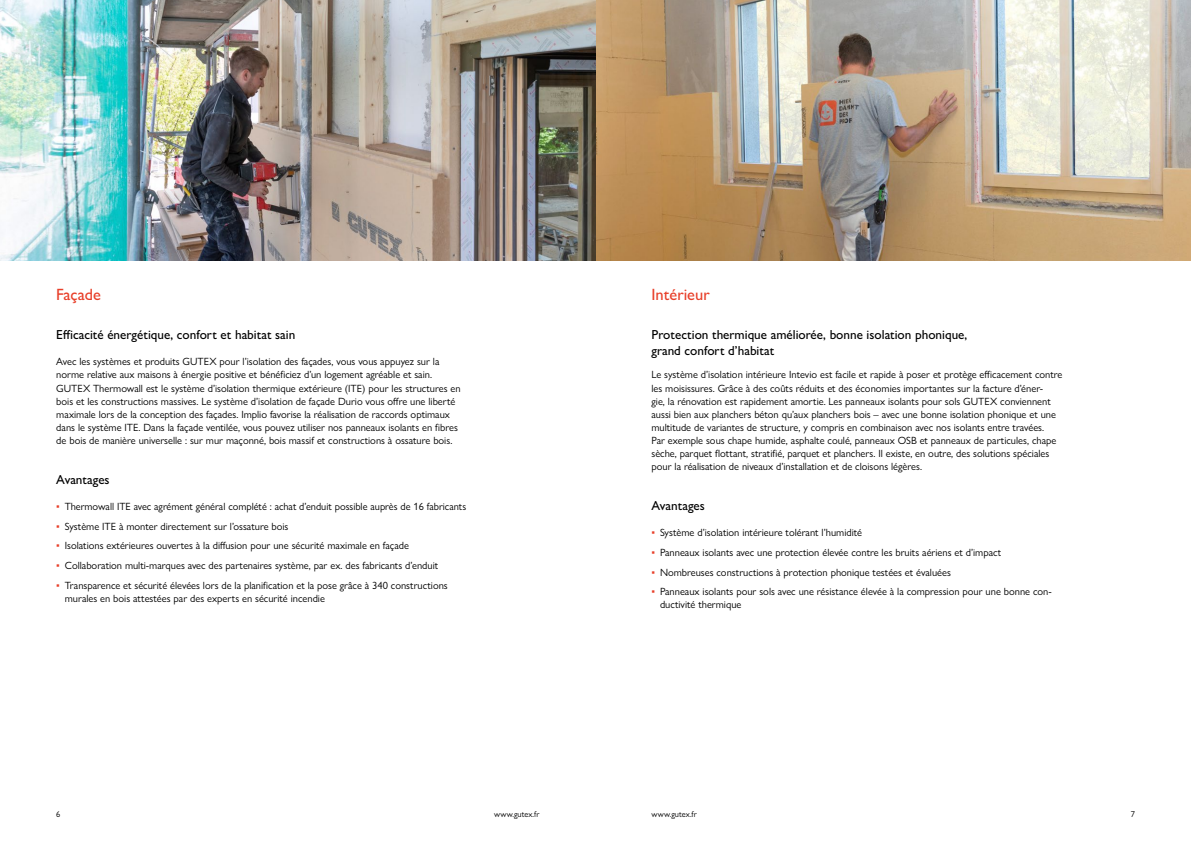
<style>
.page{position:relative;width:1191px;height:842px;background:#fff}
.page>*{position:absolute;margin:0;border:0;box-sizing:border-box;transform-origin:0 0}
._2_Titel-2-Sub-IV{font:500 16.4px "Gill Sans Nova";color:#e83f29}
._2_Titel-3{font:500 13.1px/16.4px "Gill Sans Nova";color:#000}
._3_AbsatzAbstand{font:10.5px/13.1px "Gill Sans Nova";color:#000}
.t1{font:8.4px "Gill Sans Nova";color:#000}
.s1{color:#e83f29}
</style>
<div class="page">
<img style="left:0;top:0;width:1191px;height:260px">
<p class="_2_Titel-2-Sub-IV" style="left:56px;top:284px;width:46px">Façade</p>
<p class="_2_Titel-3" style="left:56px;top:326px;width:240px">Efficacité énergétique, confort et habitat sain</p>
<p class="_3_AbsatzAbstand" style="left:56px;top:355px;width:406px">Avec les systèmes et produits GUTEX pour l’isolation des façades, vous vous appuyez sur la norme relative aux maisons à énergie positive et bénéficiez d’un logement agréable et sain.<br>GUTEX Thermowall est le système d’isolation thermique extérieure (ITE) pour les structures en bois et les constructions massives. Le système d’isolation de façade Durio vous offre une liberté maximale lors de la conception des façades. Implio favorise la réalisation de raccords optimaux dans le système ITE. Dans la façade ventilée, vous pouvez utiliser nos panneaux isolants en fibres de bois de manière universelle : sur mur maçonné, bois massif et constructions à ossature bois.</p>
<p class="_2_Titel-3" style="left:56px;top:471px;width:55px">Avantages</p>
<p class="_3_AbsatzAbstand" style="left:56px;top:500px;width:411px"><span class="s1">▪</span> Thermowall ITE avec agrément général complété : achat d’enduit possible auprès de 16 fabricants</p>
<p class="_3_AbsatzAbstand" style="left:56px;top:519px;width:234px"><span class="s1">▪</span> Système ITE à monter directement sur l’ossature bois</p>
<p class="_3_AbsatzAbstand" style="left:56px;top:539px;width:354px"><span class="s1">▪</span> Isolations extérieures ouvertes à la diffusion pour une sécurité maximale en façade</p>
<p class="_3_AbsatzAbstand" style="left:56px;top:559px;width:383px"><span class="s1">▪</span> Collaboration multi-marques avec des partenaires système, par ex. des fabricants d’enduit</p>
<p class="_3_AbsatzAbstand" style="left:65px;top:578px;width:384px;text-indent:-9px"><span class="s1">▪</span> Transparence et sécurité élevées lors de la planification et la pose grâce à 340 constructions murales en bois attestées par des experts en sécurité incendie</p>
<p class="_2_Titel-2-Sub-IV" style="left:651px;top:284px;width:60px">Intérieur</p>
<p class="_2_Titel-3" style="left:651px;top:326px;width:317px">Protection thermique améliorée, bonne isolation phonique, grand confort d’habitat</p>
<p class="_3_AbsatzAbstand" style="left:651px;top:368px;width:412px">Le système d’isolation intérieure Intevio est facile et rapide à poser et protège efficacement contre les moisissures. Grâce à des coûts réduits et des économies importantes sur la facture d’éner-<br>gie, la rénovation est rapidement amortie. Les panneaux isolants pour sols GUTEX conviennent aussi bien aux planchers béton qu’aux planchers bois – avec une bonne isolation phonique et une multitude de variantes de structure, y compris en combinaison avec nos isolants entre travées.<br>Par exemple sous chape humide, asphalte coulé, panneaux OSB et panneaux de particules, chape sèche, parquet flottant, stratifié, parquet et planchers. Il existe, en outre, des solutions spéciales pour la réalisation de niveaux d’installation et de cloisons légères.</p>
<p class="_2_Titel-3" style="left:651px;top:497px;width:55px">Avantages</p>
<p class="_3_AbsatzAbstand" style="left:651px;top:526px;width:212px"><span class="s1">▪</span> Système d’isolation intérieure tolérant l’humidité</p>
<p class="_3_AbsatzAbstand" style="left:651px;top:546px;width:351px"><span class="s1">▪</span> Panneaux isolants avec une protection élevée contre les bruits aériens et d’impact</p>
<p class="_3_AbsatzAbstand" style="left:651px;top:565px;width:301px"><span class="s1">▪</span> Nombreuses constructions à protection phonique testées et évaluées</p>
<p class="_3_AbsatzAbstand" style="left:660px;top:585px;width:393px;text-indent:-9px"><span class="s1">▪</span> Panneaux isolants pour sols avec une résistance élevée à la compression pour une bonne con&shy;ductivité thermique</p>
<p class="t1" style="left:56px;top:809px;width:6px">6</p>
<p class="t1" style="left:494px;top:809px;width:47px">www.gutex.fr</p>
<p class="t1" style="left:651px;top:809px;width:47px">www.gutex.fr</p>
<p class="t1" style="left:1130px;top:809px;width:6px">7</p>
</div>
